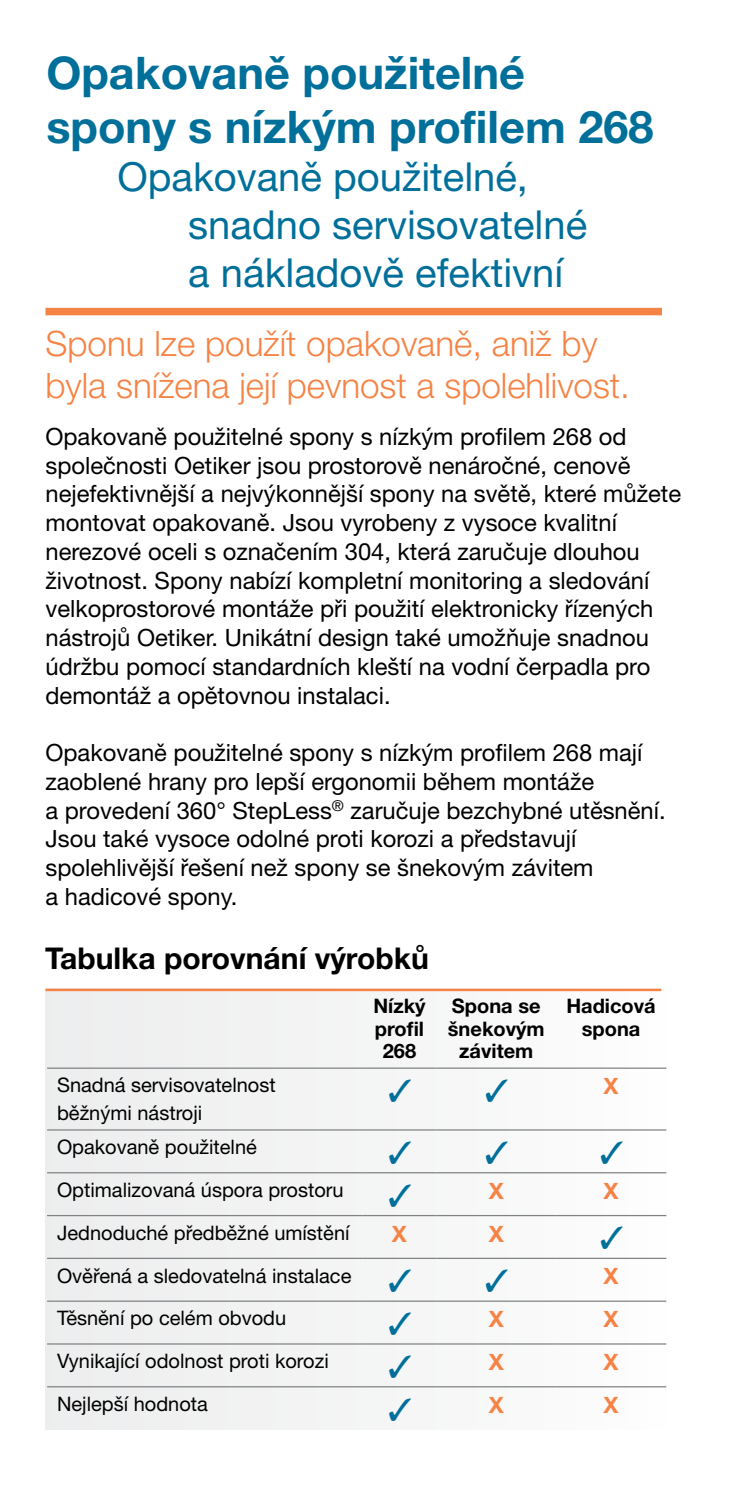
<style>
.page{position:relative;width:744px;height:1489px;background:#fff}
.page>*{position:absolute;margin:0;border:0;box-sizing:border-box;transform-origin:0 0}
.t1{font:700 45px/54px "Helvetica Neue LT Pro";color:#006f9a}
.t2{font:40px/48px "Helvetica Neue LT Pro";color:#006f9a}
.t3{font:300 35px/42px "Helvetica Neue LT Pro";color:#f58345}
.t4{font:700 30px "Helvetica Neue LT Pro";color:#000}
.t5{font:23.75px/28.8px "Helvetica Neue LT Pro";color:#000}
.t6{font:700 22.5px "Helvetica Neue LT Pro";color:#f58345}
.t7{font:20px/27.5px "Helvetica Neue LT Pro";color:#000}
.t8{font:700 20px/22.5px "Helvetica Neue LT Pro";color:#000;text-align:center}
.s1{color:#006f9a}
</style>
<div class="page">
<div style="left:45px;top:308px;width:616px;height:7px;background:#f58345"></div>
<div style="left:45px;top:988px;width:646px;height:441px;background:#f4f5f5"></div>
<hr style="left:46px;top:988px;width:615px;height:3px;background:#f58345">
<hr style="left:47px;top:1129px;width:315px;height:1px;background:#808285">
<hr style="left:362px;top:1129px;width:74px;height:1px;background:#808285">
<hr style="left:436px;top:1129px;width:119px;height:1px;background:#808285">
<hr style="left:555px;top:1129px;width:111px;height:1px;background:#808285">
<hr style="left:47px;top:1172px;width:315px;height:1px;background:#808285">
<hr style="left:362px;top:1172px;width:74px;height:1px;background:#808285">
<hr style="left:436px;top:1172px;width:119px;height:1px;background:#808285">
<hr style="left:555px;top:1172px;width:111px;height:1px;background:#808285">
<hr style="left:47px;top:1215px;width:315px;height:1px;background:#808285">
<hr style="left:362px;top:1215px;width:74px;height:1px;background:#808285">
<hr style="left:436px;top:1215px;width:119px;height:1px;background:#808285">
<hr style="left:555px;top:1215px;width:111px;height:1px;background:#808285">
<hr style="left:47px;top:1257px;width:315px;height:2px;background:#808285">
<hr style="left:362px;top:1257px;width:74px;height:2px;background:#808285">
<hr style="left:436px;top:1257px;width:119px;height:2px;background:#808285">
<hr style="left:555px;top:1257px;width:111px;height:2px;background:#808285">
<hr style="left:47px;top:1300px;width:315px;height:1px;background:#808285">
<hr style="left:362px;top:1300px;width:74px;height:1px;background:#808285">
<hr style="left:436px;top:1300px;width:119px;height:1px;background:#808285">
<hr style="left:555px;top:1300px;width:111px;height:1px;background:#808285">
<hr style="left:47px;top:1343px;width:315px;height:1px;background:#808285">
<hr style="left:362px;top:1343px;width:74px;height:1px;background:#808285">
<hr style="left:436px;top:1343px;width:119px;height:1px;background:#808285">
<hr style="left:555px;top:1343px;width:111px;height:1px;background:#808285">
<hr style="left:47px;top:1386px;width:315px;height:1px;background:#808285">
<hr style="left:362px;top:1386px;width:74px;height:1px;background:#808285">
<hr style="left:436px;top:1386px;width:119px;height:1px;background:#808285">
<hr style="left:555px;top:1386px;width:111px;height:1px;background:#808285">
<hr style="left:47px;top:1067px;width:315px;height:2px;background:#808285">
<hr style="left:362px;top:1067px;width:74px;height:2px;background:#808285">
<hr style="left:436px;top:1067px;width:119px;height:2px;background:#808285">
<hr style="left:555px;top:1067px;width:111px;height:2px;background:#808285">
<h1 class="t1" style="left:46px;top:45px;width:608px">Opakovaně použitelné spony s nízkým profilem 268</h1>
<h2 class="t2" style="left:188px;top:152px;width:400px;text-indent:-71px">Opakovaně použitelné, snadno servisovatelné a nákladově efektivní</h2>
<h3 class="t3" style="left:45px;top:321px;width:586px">Sponu lze použít opakovaně, aniž by byla snížena její pevnost a spolehlivost.</h3>
<p class="t5" style="left:45px;top:421px;width:637px">Opakovaně použitelné spony s nízkým profilem 268 od společnosti Oetiker jsou prostorově nenáročné, cenově nejefektivnější a nejvýkonnější spony na světě, které můžete montovat opakovaně. Jsou vyrobeny z vysoce kvalitní nerezové oceli s označením 304, která zaručuje dlouhou životnost. Spony nabízí kompletní monitoring a sledování velkoprostorové montáže při použití elektronicky řízených nástrojů Oetiker. Unikátní design také umožňuje snadnou údržbu pomocí standardních kleští na vodní čerpadla pro demontáž a opětovnou instalaci.</p>
<p class="t5" style="left:45px;top:738px;width:621px">Opakovaně použitelné spony s nízkým profilem 268 mají zaoblené hrany pro lepší ergonomii během montáže<br>a provedení 360° StepLess<sup>®</sup> zaručuje bezchybné utěsnění.<br>Jsou také vysoce odolné proti korozi a představují spolehlivější řešení než spony se šnekovým závitem<br>a hadicové spony.</p>
<p class="t4" style="left:45px;top:939px;width:385px">Tabulka porovnání výrobků</p>
<p class="t8" style="left:373px;top:994px;width:54px">Nízký profil<br>268</p>
<p class="t8" style="left:448px;top:994px;width:98px">Spona se šnekovým závitem</p>
<p class="t8" style="left:566px;top:994px;width:91px">Hadicová spona</p>
<p class="t7" style="left:57px;top:1071px;width:220px">Snadná servisovatelnost běžnými nástroji</p>
<p class="t6" style="left:603px;top:1072px;width:17px">X</p>
<p class="t7" style="left:57px;top:1133px;width:201px">Opakovaně použitelné</p>
<p class="t7" style="left:57px;top:1175px;width:288px">Optimalizovaná úspora prostoru</p>
<p class="t6" style="left:488px;top:1176px;width:17px">X</p>
<p class="t6" style="left:603px;top:1176px;width:17px">X</p>
<p class="t7" style="left:57px;top:1218px;width:294px">Jednoduché předběžné umístění</p>
<p class="t6" style="left:392px;top:1219px;width:17px">X</p>
<p class="t6" style="left:488px;top:1219px;width:17px">X</p>
<p class="t7" style="left:57px;top:1261px;width:355px">Ověřená a sledovatelná instalace <span class="s1">✓</span></p>
<p class="t6" style="left:603px;top:1262px;width:17px">X</p>
<p class="t7" style="left:57px;top:1304px;width:230px">Těsnění po celém obvodu</p>
<p class="t6" style="left:488px;top:1305px;width:17px">X</p>
<p class="t6" style="left:603px;top:1305px;width:17px">X</p>
<p class="t7" style="left:57px;top:1347px;width:273px">Vynikající odolnost proti korozi</p>
<p class="t6" style="left:488px;top:1347px;width:17px">X</p>
<p class="t6" style="left:603px;top:1347px;width:17px">X</p>
<p class="t7" style="left:57px;top:1389px;width:152px">Nejlepší hodnota</p>
<p class="t6" style="left:488px;top:1390px;width:17px">X</p>
<p class="t6" style="left:603px;top:1390px;width:17px">X</p>
</div>
